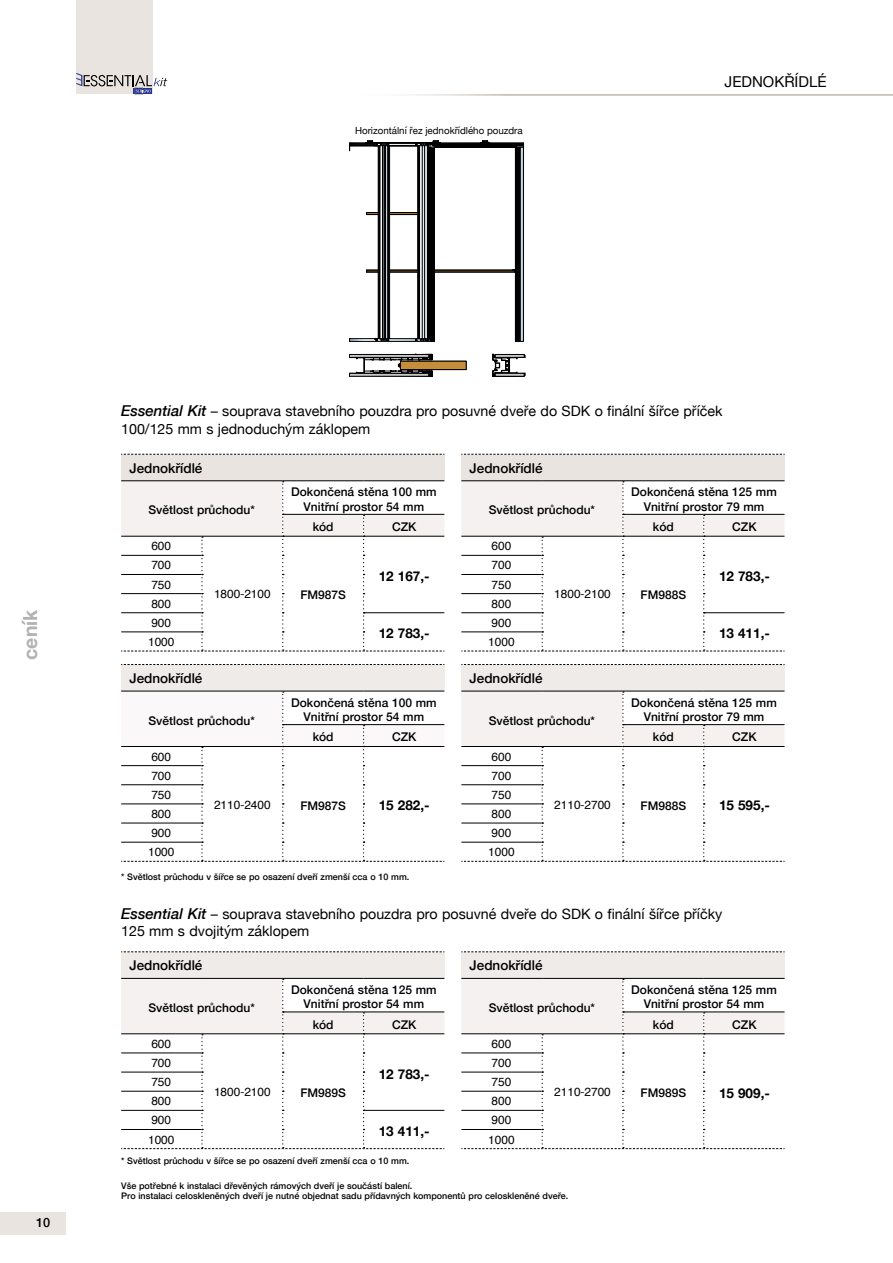
<style>
.page{position:relative;width:893px;height:1263px;background:#fff}
.page>*{position:absolute;margin:0;border:0;box-sizing:border-box;transform-origin:0 0}
.t1{font:700 19.5px "Helvetica Neue";color:#b3b2b2}
.t2{font:15px "Helvetica Neue";color:#000}
.t3{font:14.25px/17.1px "Helvetica Neue";color:#000}
.t4{font:500 13.5px "Helvetica Neue";color:#000}
.t5{font:700 13.5px "Helvetica Neue";color:#000}
.t6{font:500 12.75px "Helvetica Neue";color:#000}
.t7{font:500 12px/14.4px "Helvetica Neue";color:#000;text-align:center}
.t8{font:11.85px/19.2px "Helvetica";color:#000;text-align:justify}
.t9{font:500 11.85px "Helvetica Neue";color:#000}
.t10{font:9.75px "Helvetica Neue";color:#000}
.t11{font:500 9px/10.8px "Helvetica Neue";color:#000}
.s1{font-weight:500;font-style:italic;font-size:15px}
.s2{font-family:"Avant Garde"}
</style>
<div class="page">
<div style="left:0;top:1212px;width:66px;height:23px;background:#e9e4e0"></div>
<div style="left:76px;top:0;width:77px;height:93px;background:#e9e4e0"></div>
<svg style="left:349px;top:141px;width:175px;height:201px"></svg>
<svg style="left:349px;top:354px;width:176px;height:23px"></svg>
<div style="left:349px;top:373px;width:80px;height:3px;background:#c6c6c6;border:1px solid #000"></div>
<div style="left:349px;top:354px;width:80px;height:4px;border:1px solid #000"></div>
<div style="left:495px;top:373px;width:29px;height:3px;border:1px solid #000"></div>
<div style="left:495px;top:354px;width:29px;height:3px;background:#c6c6c6;border:1px solid #000"></div>
<div style="left:121px;top:454px;width:323px;height:27px;background:#e9e4e0"></div>
<hr style="left:121px;top:480px;width:81px;height:1px;background:#000">
<hr style="left:202px;top:480px;width:81px;height:1px;background:#000">
<hr style="left:283px;top:480px;width:81px;height:1px;background:#000">
<hr style="left:364px;top:480px;width:80px;height:1px;background:#000">
<svg style="left:121px;top:454px;width:323px;height:1px"></svg>
<svg style="left:121px;top:481px;width:323px;height:171px"></svg>
<div style="left:121px;top:952px;width:323px;height:26px;background:#efebe8"></div>
<svg style="left:121px;top:951px;width:323px;height:1px"></svg>
<svg style="left:121px;top:978px;width:323px;height:171px"></svg>
<div style="left:121px;top:664px;width:323px;height:27px;background:#efebe8"></div>
<svg style="left:121px;top:664px;width:323px;height:1px"></svg>
<svg style="left:121px;top:691px;width:323px;height:171px"></svg>
<div style="left:461px;top:454px;width:323px;height:27px;background:#e9e4e0"></div>
<hr style="left:461px;top:480px;width:81px;height:1px;background:#000">
<hr style="left:542px;top:480px;width:81px;height:1px;background:#000">
<hr style="left:623px;top:480px;width:81px;height:1px;background:#000">
<hr style="left:704px;top:480px;width:80px;height:1px;background:#000">
<svg style="left:461px;top:454px;width:323px;height:1px"></svg>
<svg style="left:461px;top:481px;width:323px;height:171px"></svg>
<div style="left:461px;top:664px;width:323px;height:27px;background:#efebe8"></div>
<svg style="left:461px;top:664px;width:323px;height:1px"></svg>
<svg style="left:461px;top:691px;width:323px;height:171px"></svg>
<div style="left:461px;top:952px;width:323px;height:26px;background:#efebe8"></div>
<svg style="left:461px;top:951px;width:323px;height:1px"></svg>
<svg style="left:461px;top:978px;width:323px;height:171px"></svg>
<hr style="left:346px;top:94px;width:547px;height:1px;background:#c9bdb4">
<svg style="left:76px;top:73px;width:91px;height:22px"></svg>
<p class="t10" style="left:355px;top:124px;width:169px">Horizontální řez jednokřídlého pouzdra</p>
<p class="t2" style="left:725px;top:71px;width:103px">JEDNOKŘÍDLÉ</p>
<h1 class="t1" style="left:15px;top:660px;width:52px;rotate:-90deg">ceník</h1>
<p class="t6" style="left:36px;top:1212px;width:16px">10</p>
<p class="t3" style="left:121px;top:404px;width:603px"><span class="s1">Essential Kit</span> – souprava stavebního pouzdra pro posuvné dveře do SDK o finální šířce příček<br>100/125 mm s jednoduchým záklopem</p>
<p class="t4" style="left:129px;top:457px;width:75px">Jednokřídlé</p>
<p class="t7" style="left:148px;top:502px;width:108px">Světlost průchodu*</p>
<p class="t4" style="left:470px;top:457px;width:75px">Jednokřídlé</p>
<p class="t7" style="left:489px;top:502px;width:108px">Světlost průchodu*</p>
<p class="t7" style="left:291px;top:484px;width:147px">Dokončená stěna 100 mm<br>Vnitřní prostor 54 mm</p>
<p class="t7" style="left:313px;top:519px;width:22px">kód</p>
<p class="t7" style="left:392px;top:519px;width:26px">CZK</p>
<p class="t7" style="left:631px;top:484px;width:147px">Dokončená stěna 125 mm<br>Vnitřní prostor 79 mm</p>
<p class="t7" style="left:653px;top:519px;width:22px">kód</p>
<p class="t7" style="left:732px;top:519px;width:26px">CZK</p>
<p class="t8" style="left:151px;top:537px;width:21px">600</p>
<p class="t8" style="left:492px;top:537px;width:21px">600</p>
<p class="t8" style="left:151px;top:556px;width:21px">700<br>750<br>800<br>900</p>
<p class="t8" style="left:148px;top:632px;width:28px">1000</p>
<p class="t8" style="left:214px;top:585px;width:58px">1800<span class="s2">-</span>2100</p>
<p class="t9" style="left:300px;top:586px;width:47px">FM987S</p>
<p class="t5" style="left:379px;top:566px;width:52px">12 167,-</p>
<p class="t5" style="left:379px;top:623px;width:52px">12 783,-</p>
<p class="t4" style="left:129px;top:667px;width:75px">Jednokřídlé</p>
<p class="t7" style="left:148px;top:712px;width:108px">Světlost průchodu*</p>
<p class="t7" style="left:291px;top:694px;width:147px">Dokončená stěna 100 mm<br>Vnitřní prostor 54 mm</p>
<p class="t7" style="left:313px;top:729px;width:22px">kód</p>
<p class="t7" style="left:392px;top:729px;width:26px">CZK</p>
<p class="t8" style="left:492px;top:556px;width:21px">700<br>750<br>800<br>900</p>
<p class="t5" style="left:719px;top:566px;width:52px">12 783,-</p>
<p class="t8" style="left:554px;top:585px;width:58px">1800<span class="s2">-</span>2100</p>
<p class="t9" style="left:641px;top:586px;width:47px">FM988S</p>
<p class="t5" style="left:719px;top:623px;width:52px">13 411,-</p>
<p class="t8" style="left:488px;top:632px;width:28px">1000</p>
<p class="t4" style="left:470px;top:667px;width:75px">Jednokřídlé</p>
<p class="t7" style="left:489px;top:712px;width:108px">Světlost průchodu*</p>
<p class="t7" style="left:631px;top:694px;width:147px">Dokončená stěna 125 mm<br>Vnitřní prostor 79 mm</p>
<p class="t7" style="left:653px;top:729px;width:22px">kód</p>
<p class="t7" style="left:732px;top:729px;width:26px">CZK</p>
<p class="t8" style="left:151px;top:747px;width:21px">600</p>
<p class="t8" style="left:492px;top:747px;width:21px">600</p>
<p class="t8" style="left:148px;top:766px;width:28px;text-align:left">700<br>750<br>800<br>900<br>1000</p>
<p class="t8" style="left:214px;top:795px;width:58px">2110<span class="s2">-</span>2400</p>
<p class="t9" style="left:300px;top:796px;width:47px">FM987S</p>
<p class="t5" style="left:379px;top:795px;width:52px">15 282,-</p>
<p class="t8" style="left:488px;top:766px;width:28px;text-align:left">700<br>750<br>800<br>900<br>1000</p>
<p class="t8" style="left:554px;top:795px;width:58px">2110<span class="s2">-</span>2700</p>
<p class="t9" style="left:641px;top:796px;width:47px">FM988S</p>
<p class="t5" style="left:719px;top:795px;width:52px">15 595,-</p>
<p class="t11" style="left:121px;top:871px;width:290px">* Světlost průchodu v šířce se po osazení dveří zmenší cca o 10 mm.</p>
<p class="t3" style="left:121px;top:906px;width:603px"><span class="s1">Essential Kit</span> – souprava stavebního pouzdra pro posuvné dveře do SDK o finální šířce příčky<br>125 mm s dvojitým záklopem</p>
<p class="t4" style="left:129px;top:954px;width:75px">Jednokřídlé</p>
<p class="t7" style="left:148px;top:999px;width:108px">Světlost průchodu*</p>
<p class="t8" style="left:151px;top:1034px;width:21px">600</p>
<p class="t7" style="left:291px;top:981px;width:147px">Dokončená stěna 125 mm<br>Vnitřní prostor 54 mm</p>
<p class="t7" style="left:313px;top:1016px;width:22px">kód</p>
<p class="t7" style="left:392px;top:1016px;width:26px">CZK</p>
<p class="t8" style="left:151px;top:1053px;width:21px">700<br>750<br>800<br>900</p>
<p class="t8" style="left:148px;top:1130px;width:28px">1000</p>
<p class="t8" style="left:214px;top:1082px;width:58px">1800<span class="s2">-</span>2100</p>
<p class="t9" style="left:300px;top:1083px;width:47px">FM989S</p>
<p class="t5" style="left:379px;top:1063px;width:52px">12 783,-</p>
<p class="t5" style="left:379px;top:1121px;width:52px">13 411,-</p>
<p class="t4" style="left:470px;top:954px;width:75px">Jednokřídlé</p>
<p class="t7" style="left:489px;top:999px;width:108px">Světlost průchodu*</p>
<p class="t8" style="left:492px;top:1034px;width:21px">600</p>
<p class="t7" style="left:631px;top:981px;width:147px">Dokončená stěna 125 mm<br>Vnitřní prostor 54 mm</p>
<p class="t7" style="left:653px;top:1016px;width:22px">kód</p>
<p class="t7" style="left:732px;top:1016px;width:26px">CZK</p>
<p class="t8" style="left:488px;top:1053px;width:28px;text-align:left">700<br>750<br>800<br>900<br>1000</p>
<p class="t8" style="left:554px;top:1082px;width:58px">2110<span class="s2">-</span>2700</p>
<p class="t9" style="left:641px;top:1083px;width:47px">FM989S</p>
<p class="t5" style="left:719px;top:1082px;width:52px">15 909,-</p>
<p class="t11" style="left:121px;top:1155px;width:290px">* Světlost průchodu v šířce se po osazení dveří zmenší cca o 10 mm.</p>
<p class="t11" style="left:121px;top:1179px;width:449px">Vše potřebné k instalaci dřevěných rámových dveří je součástí balení.<br>Pro instalaci celoskleněných dveří je nutné objednat sadu přídavných komponentů pro celoskleněné dveře.</p>
</div>
